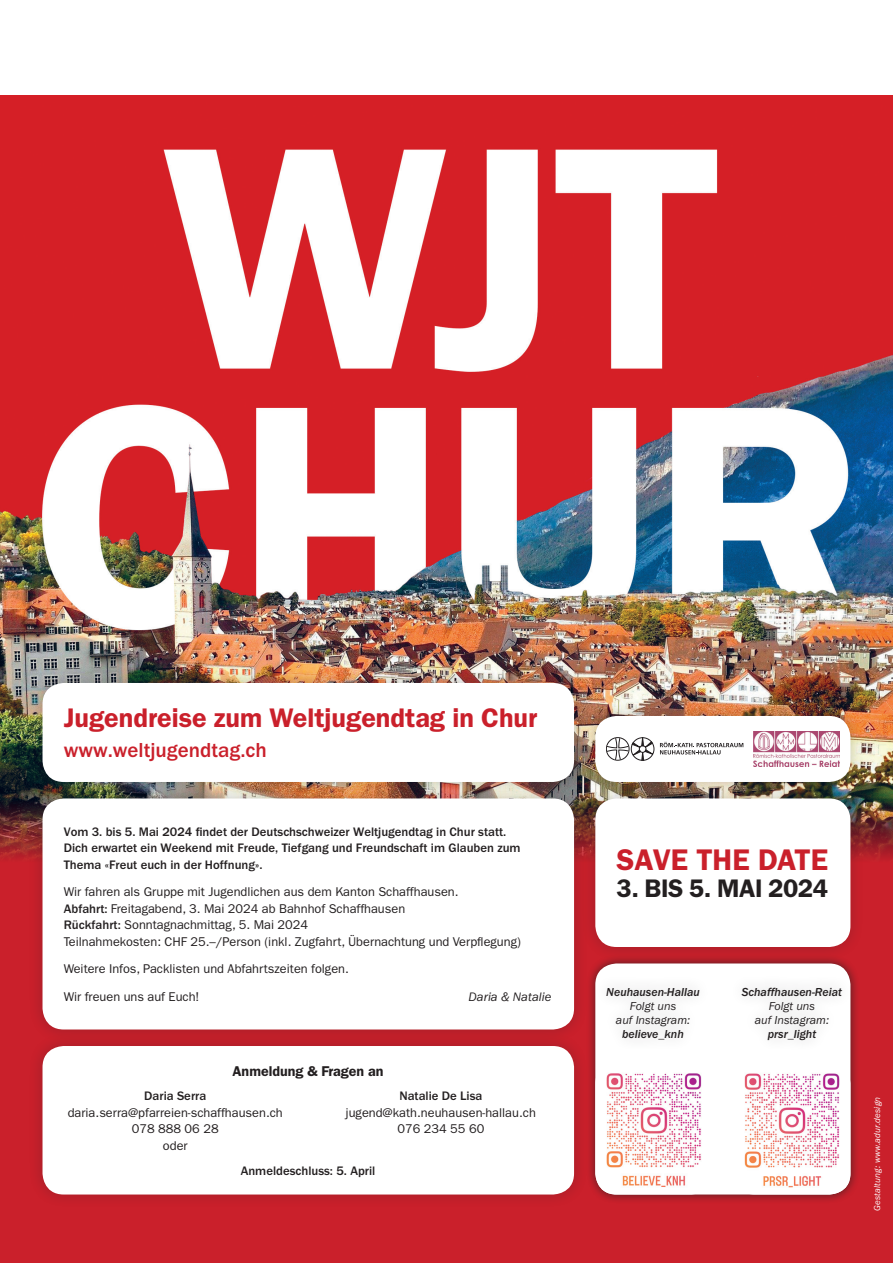
<style>
.page{position:relative;width:893px;height:1263px;background:#fff}
.page>*{position:absolute;margin:0;border:0;box-sizing:border-box;transform-origin:0 0}
.t1{font:30px "Franklin Gothic LT Pro Dm";color:#ca202b}
.t2{font:27px "Franklin Gothic LT Pro Dm";color:#ca202b}
.t3{font:25.5px "Franklin Gothic LT Pro Dm";letter-spacing:-.015em;color:#231f20}
.t4{font:500 21px "Franklin Gothic LT Pro";color:#ca202b}
.t5{font:14.25px "Franklin Gothic LT Pro Dm";color:#231f20}
.t6{font:12.75px/16.5px "Franklin Gothic LT Pro";color:#231f20;text-align:center}
.t7{font:500 12.75px/16.5px "Franklin Gothic LT Pro";color:#231f20}
.t8{font:italic 12.75px "Franklin Gothic LT Pro";color:#231f20}
.t9{font:italic 500 12px "Franklin Gothic LT Pro";color:#231f20}
.t10{font:italic 12px/14.2px "Franklin Gothic LT Pro";color:#231f20;text-align:center}
.t11{font:italic 9px "Franklin Gothic LT Pro";letter-spacing:.015em;color:#fff}
.s1{font-weight:500}
</style>
<div class="page">
<img style="left:0;top:96px;width:893px;height:620px">
<div style="left:0;top:716px;width:893px;height:547px;background:#ca202b"></div>
<div style="left:581px;top:784px;width:284px;height:177px;background:#231f20;opacity:.25"></div>
<div style="left:595px;top:798px;width:255px;height:149px;background:#fff;border-radius:21px"></div>
<div style="left:28px;top:669px;width:560px;height:127px;background:#231f20;opacity:.25"></div>
<div style="left:43px;top:683px;width:531px;height:99px;background:#fff;border-radius:21px"></div>
<div style="left:28px;top:1032px;width:560px;height:177px;background:#231f20;opacity:.25"></div>
<div style="left:43px;top:1046px;width:531px;height:148px;background:#fff;border-radius:21px"></div>
<div style="left:28px;top:784px;width:560px;height:260px;background:#231f20;opacity:.25"></div>
<div style="left:43px;top:798px;width:531px;height:231px;background:#fff;border-radius:21px"></div>
<div style="left:586px;top:954px;width:274px;height:250px;background:#231f20;opacity:.75"></div>
<div style="left:595px;top:963px;width:255px;height:231px;background:#fff;border-radius:21px"></div>
<img style="left:595px;top:1062px;width:107px;height:132px">
<img style="left:744px;top:1073px;width:106px;height:121px">
<div style="left:594px;top:974px;width:261px;height:80px;background:#fcfcfc"></div>
<div style="left:581px;top:702px;width:284px;height:94px;background:#231f20;opacity:.25"></div>
<div style="left:595px;top:716px;width:255px;height:66px;background:#fff;border-radius:21px"></div>
<img style="left:753px;top:731px;width:87px;height:36px">
<div style="left:631px;top:737px;width:23px;height:24px;border:1px solid #231f20;border-radius:50%"></div>
<svg style="left:606px;top:737px;width:47px;height:24px"></svg>
<svg style="left:660px;top:742px;width:83px;height:12px"></svg>
<h2 class="t2" style="left:64px;top:701px;width:475px">Jugendreise zum Weltjugendtag in Chur</h2>
<h3 class="t4" style="left:64px;top:738px;width:204px">www.weltjugendtag.ch</h3>
<p class="t7" style="left:64px;top:823px;width:458px">Vom 3. bis 5. Mai 2024 findet der Deutschschweizer Weltjugendtag in Chur statt.<br>Dich erwartet ein Weekend mit Freude, Tiefgang und Freundschaft im Glauben zum<br>Thema «Freut euch in der Hoffnung».</p>
<p class="t6" style="left:64px;top:884px;width:459px;text-align:left">Wir fahren als Gruppe mit Jugendlichen aus dem Kanton Schaffhausen.<br><span class="s1">Abfahrt:</span> Freitagabend, 3. Mai 2024 ab Bahnhof Schaffhausen<br><span class="s1">Rückfahrt:</span> Sonntagnachmittag, 5. Mai 2024<br>Teilnahmekosten: CHF 25.–/Person (inkl. Zugfahrt, Übernachtung und Verpflegung)</p>
<p class="t6" style="left:64px;top:955px;width:287px;line-height:27.5px;text-align:left">Weitere Infos, Packlisten und Abfahrtszeiten folgen.<br>Wir freuen uns auf Euch!</p>
<p class="t8" style="left:469px;top:989px;width:84px">Daria &amp; Natalie</p>
<p class="t5" style="left:232px;top:1062px;width:153px">Anmeldung &amp; Fragen an</p>
<p class="t7" style="left:144px;top:1088px;width:64px">Daria Serra</p>
<p class="t6" style="left:68px;top:1104px;width:217px">daria.serra@pfarreien-schaffhausen.ch<br>078 888 06 28<br>oder</p>
<p class="t7" style="left:399px;top:1088px;width:84px">Natalie De Lisa</p>
<p class="t6" style="left:346px;top:1104px;width:191px">jugend@kath.neuhausen-hallau.ch<br>076 234 55 60</p>
<p class="t7" style="left:241px;top:1162px;width:136px">Anmeldeschluss: 5. April</p>
<h1 class="t1" style="left:617px;top:841px;width:213px">SAVE THE DATE</h1>
<h3 class="t3" style="left:617px;top:873px;width:213px">3. bis 5. Mai 2024</h3>
<p class="t9" style="left:606px;top:985px;width:95px">Neuhausen-Hallau</p>
<p class="t10" style="left:616px;top:999px;width:76px">Folgt uns<br>auf Instagram:</p>
<p class="t9" style="left:622px;top:1028px;width:63px">believe_knh</p>
<p class="t9" style="left:742px;top:985px;width:102px">Schaffhausen-Reiat</p>
<p class="t10" style="left:755px;top:999px;width:76px">Folgt uns<br>auf Instagram:</p>
<p class="t9" style="left:768px;top:1028px;width:50px">prsr_light</p>
<p class="t11" style="left:872px;top:1211px;width:116px;rotate:-90deg">Gestaltung: www.adur.design</p>
</div>
